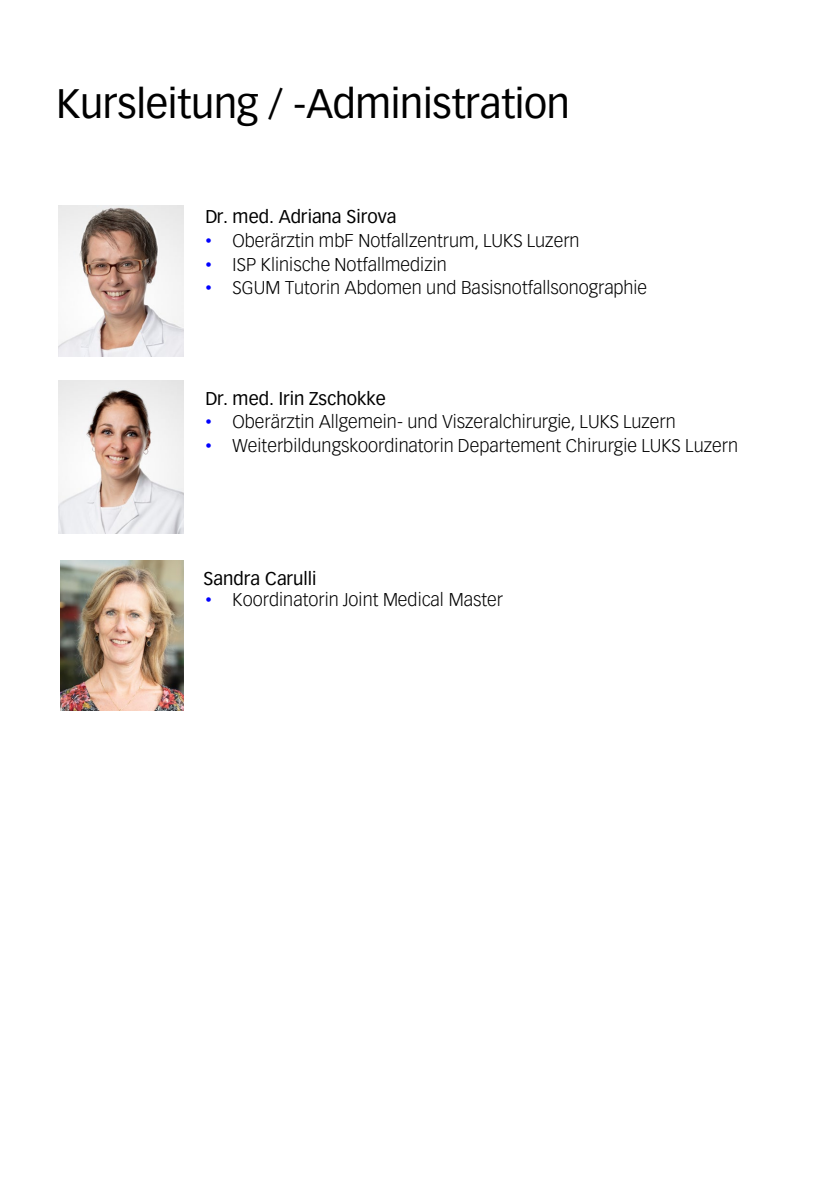
<style>
.page{position:relative;width:840px;height:1192px;background:#fff}
.page>*{position:absolute;margin:0;border:0;box-sizing:border-box;transform-origin:0 0}
.t1{font:40px "Vectora LT Pro";letter-spacing:-.005em;color:#000}
.t2{font:300 18px "Vectora LT Pro";letter-spacing:.005em;color:#000}
.t3{font:18px "Vectora LT Pro";color:#000}
.s1{font-family:"Arial";font-weight:400;color:#00f}
</style>
<div class="page">
<img style="left:58px;top:205px;width:125px;height:152px">
<img style="left:58px;top:380px;width:125px;height:153px">
<img style="left:60px;top:560px;width:123px;height:150px">
<h2 class="t1" style="left:57px;top:80px;width:515px">Kursleitung / -Administration</h2>
<p class="t3" style="left:205px;top:206px;width:192px">Dr. med. Adriana Sirova</p>
<p class="t2" style="left:205px;top:230px;width:376px"><span class="s1">•</span> Oberärztin mbF Notfallzentrum, LUKS Luzern</p>
<p class="t2" style="left:205px;top:253px;width:243px"><span class="s1">•</span> ISP Klinische Notfallmedizin</p>
<p class="t2" style="left:205px;top:277px;width:443px"><span class="s1">•</span> SGUM Tutorin Abdomen und Basisnotfallsonographie</p>
<p class="t3" style="left:205px;top:387px;width:182px">Dr. med. Irin Zschokke</p>
<p class="t2" style="left:205px;top:411px;width:472px"><span class="s1">•</span> Oberärztin Allgemein- und Viszeralchirurgie, LUKS Luzern</p>
<p class="t2" style="left:205px;top:434px;width:534px"><span class="s1">•</span> Weiterbildungskoordinatorin Departement Chirurgie LUKS Luzern</p>
<p class="t3" style="left:204px;top:567px;width:115px">Sandra Carulli</p>
<p class="t2" style="left:206px;top:589px;width:299px"><span class="s1">•</span> Koordinatorin Joint Medical Master</p>
</div>
